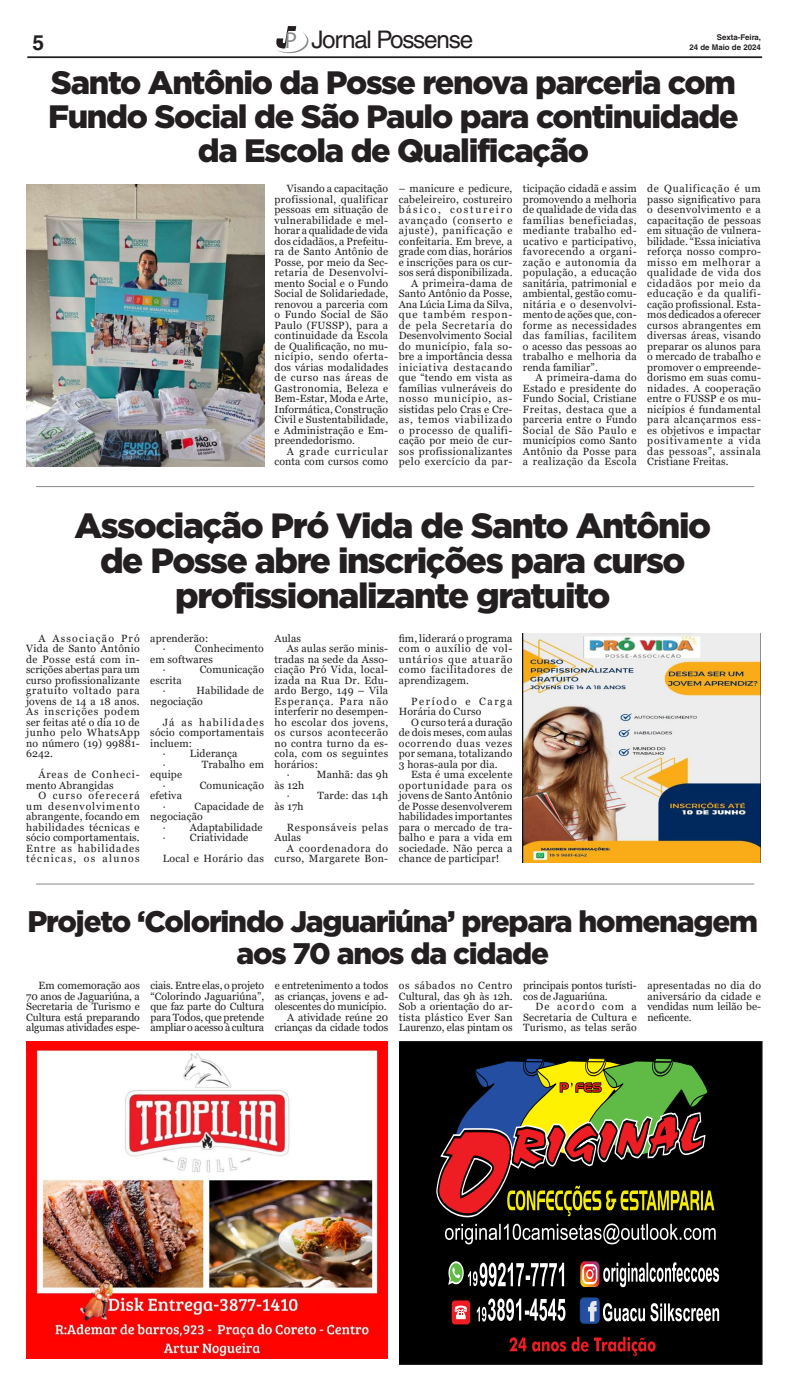
<style>
.page{position:relative;width:787px;height:1389px;background:#fff}
.page>*{position:absolute;margin:0;border:0;box-sizing:border-box;transform-origin:0 0}
.t1{font:900 35px/35px "Gotham";letter-spacing:-.04em;color:#231f20;text-align:center}
.t2{font:900 32.38px/34.1px "Gotham";letter-spacing:-.04em;color:#231f20;text-align:center}
.t3{font:900 29.75px/32.4px "Gotham";letter-spacing:-.04em;color:#231f20;text-align:center}
.t4{font:24.24px "Helvetica";letter-spacing:-.05em;color:#231f20}
.t5{font:700 21px "Helvetica LT Std";color:#231f20}
.t6{font:10.5px/10.5px "Georgia";letter-spacing:.015em;color:#231f20;text-align:justify}
.t7{font:10.5px/10.5px "Georgia";letter-spacing:-.01em;color:#231f20;text-align:right}
.t8{font:10.5px "Georgia";letter-spacing:.035em;color:#231f20}
.t9{font:10.5px/21px "Georgia";letter-spacing:.06em;color:#231f20}
.t10{font:10.5px "Georgia";letter-spacing:.04em;color:#231f20}
.t11{font:10.5px "Georgia";letter-spacing:.05em;color:#231f20}
.t12{font:10.5px "Georgia";letter-spacing:.085em;color:#231f20}
.t13{font:10.5px "Georgia";letter-spacing:.11em;color:#231f20}
.t14{font:10.5px "Georgia";letter-spacing:.065em;color:#231f20}
.t15{font:700 7.88px "Helvetica LT Std";color:#231f20}
.s1{font-family:"Myriad Pro";font-size:23.01px;color:#86888b}
</style>
<div class="page">
<hr style="left:27px;top:56px;width:734px;height:2px;background:#231f20">
<svg style="left:276px;top:26px;width:32px;height:27px"></svg>
<hr style="left:36px;top:486px;width:718px;height:1px;background:#86888b">
<hr style="left:36px;top:884px;width:718px;height:1px;background:#86888b">
<div style="left:399px;top:1042px;width:362px;height:322px;background:#000"></div>
<svg style="left:435px;top:1053px;width:280px;height:191px;background:#544426"></svg>
<svg style="left:476px;top:1299px;width:89px;height:23px"></svg>
<svg style="left:448px;top:1261px;width:116px;height:26px"></svg>
<svg style="left:580px;top:1261px;width:138px;height:26px"></svg>
<svg style="left:451px;top:1300px;width:19px;height:24px"></svg>
<svg style="left:580px;top:1298px;width:138px;height:25px;background:#464b54"></svg>
<svg style="left:509px;top:1337px;width:146px;height:19px;background:#49080a"></svg>
<img style="left:27px;top:1042px;width:361px;height:316px">
<img style="left:27px;top:184px;width:237px;height:282px">
<img style="left:522px;top:634px;width:238px;height:228px">
<h3 class="t5" style="left:32px;top:30px;width:13px">5</h3>
<h3 class="t4" style="left:285px;top:26px;width:190px"><span class="s1">P</span> Jornal Possense</h3>
<p class="t15" style="left:716px;top:33px;width:46px">Sexta-Feira,</p>
<p class="t15" style="left:689px;top:42px;width:73px">24 de Maio de 2024</p>
<h2 class="t2" style="left:48px;top:64px;width:692px">Santo Antônio da Posse renova parceria com<br>Fundo Social de São Paulo para continuidade da Escola de Qualificação</h2>
<p class="t6" style="left:274px;top:183px;width:115px;text-indent:12px">Visando a capacitação profissional, qualificar pessoas em situação de vulnerabilidade e mel&shy;horar a qualidade de vida dos cidadãos, a Prefeitu&shy;ra de Santo Antônio de Posse, por meio da Sec&shy;retaria de Desenvolvi&shy;mento Social e o Fundo Social de Solidariedade, renovou a parceria com o Fundo Social de São Paulo (FUSSP), para a continuidade da Escola de Qualificação, no mu&shy;nicípio, sendo oferta&shy;dos várias modalidades de curso nas áreas de Gastronomia, Beleza e Bem-Estar, Moda e Arte, Informática, Construção Civil e Sustentabilidade, e Administração e Em&shy;preendedorismo.</p>
<p class="t6" style="left:274px;top:446px;width:115px;text-align:right">A grade curricular conta com cursos como</p>
<p class="t6" style="left:398px;top:183px;width:115px;text-align:right">– manicure e pedicure, cabeleireiro, costureiro básico, costureiro avançado (conserto e ajuste), panificação e confeitaria. Em breve, a grade com dias, horários e inscrições para os cur&shy;sos será disponibilizada.<br>A primeira-dama de<br>Santo Antônio da Posse,<br>Ana Lúcia Lima da Silva, que também respon&shy;de pela Secretaria do<br>Desenvolvimento Social do município, fala so&shy;bre a importância dessa iniciativa destacando que “tendo em vista as famílias vulneráveis do nosso município, as&shy;sistidas pelo Cras e Cre&shy;as, temos viabilizado o processo de qualifi&shy;cação por meio de cur&shy;sos profissionalizantes pelo exercício da par-</p>
<p class="t6" style="left:522px;top:183px;width:115px">ticipação cidadã e assim promovendo a melhoria de qualidade de vida das famílias beneficiadas, mediante trabalho ed&shy;ucativo e participativo, favorecendo a organi&shy;zação e autonomia da população, a educação sanitária, patrimonial e ambiental, gestão comu&shy;nitária e o desenvolvi&shy;mento de ações que, con&shy;forme as necessidades das famílias, facilitem o acesso das pessoas ao trabalho e melhoria da renda familiar”.</p>
<p class="t6" style="left:647px;top:183px;width:115px">de Qualificação é um passo significativo para o desenvolvimento e a capacitação de pessoas em situação de vulnera&shy;bilidade. “Essa iniciativa reforça nosso compro&shy;misso em melhorar a qualidade de vida dos cidadãos por meio da educação e da qualifi&shy;cação profissional. Esta&shy;mos dedicados a oferecer cursos abrangentes em diversas áreas, visando preparar os alunos para o mercado de trabalho e promover o empreende&shy;dorismo em suas comu&shy;nidades. A cooperação entre o FUSSP e os mu&shy;nicípios é fundamental para alcançarmos ess&shy;es objetivos e impactar positivamente a vida das pessoas”, assinala Cristiane Freitas.</p>
<p class="t6" style="left:522px;top:372px;width:115px;text-indent:12px">A primeira-dama do Estado e presidente do Fundo Social, Cristiane Freitas, destaca que a parceria entre o Fundo Social de São Paulo e municípios como Santo Antônio da Posse para a realização da Escola</p>
<h1 class="t1" style="left:74px;top:507px;width:638px">Associação Pró Vida de Santo Antônio de Posse abre inscrições para curso profissionalizante gratuito</h1>
<p class="t6" style="left:26px;top:633px;width:115px;text-indent:12px">A Associação Pró Vida de Santo Antônio de Posse está com in&shy;scrições abertas para um curso profissionalizante gratuito voltado para jovens de 14 a 18 anos.<br>As inscrições podem ser feitas até o dia 10 de junho pelo WhatsApp no número (19) 99881- 6242.</p>
<p class="t6" style="left:26px;top:769px;width:115px;text-indent:12px">Áreas de Conheci&shy;mento Abrangidas</p>
<p class="t6" style="left:26px;top:790px;width:115px;text-indent:12px">O curso oferecerá um desenvolvimento abrangente, focando em habilidades técnicas e sócio comportamentais.<br>Entre as habilidades técnicas, os alunos</p>
<p class="t6" style="left:163px;top:633px;width:47px;text-indent:-12px">aprenderão: ·</p>
<p class="t6" style="left:195px;top:643px;width:71px">Conhecimento</p>
<p class="t6" style="left:150px;top:654px;width:64px">em softwares</p>
<p class="t6" style="left:163px;top:664px;width:4px">·</p>
<p class="t6" style="left:200px;top:664px;width:66px">Comunicação</p>
<p class="t6" style="left:150px;top:675px;width:33px;text-align:center">escrita ·</p>
<p class="t6" style="left:150px;top:685px;width:115px;text-indent:46px">Habilidade de negociação</p>
<p class="t13" style="left:163px;top:716px;width:103px">Já as habilidades</p>
<p class="t6" style="left:150px;top:727px;width:115px">sócio comportamentais</p>
<p class="t6" style="left:150px;top:738px;width:43px">incluem:</p>
<p class="t6" style="left:163px;top:748px;width:76px">· Liderança</p>
<p class="t6" style="left:163px;top:759px;width:4px">·</p>
<p class="t6" style="left:202px;top:759px;width:64px">Trabalho em</p>
<p class="t6" style="left:150px;top:769px;width:33px;text-align:center">equipe ·</p>
<p class="t6" style="left:200px;top:780px;width:66px">Comunicação</p>
<p class="t6" style="left:150px;top:790px;width:33px;text-align:center">efetiva ·</p>
<p class="t6" style="left:150px;top:801px;width:115px;text-indent:44px">Capacidade de negociação</p>
<p class="t6" style="left:163px;top:822px;width:101px">· Adaptabilidade · Criatividade</p>
<p class="t8" style="left:163px;top:852px;width:103px">Local e Horário das</p>
<p class="t6" style="left:274px;top:633px;width:28px">Aulas</p>
<p class="t6" style="left:287px;top:643px;width:103px">As aulas serão minis-</p>
<p class="t6" style="left:274px;top:654px;width:115px">tradas na sede da Asso-</p>
<p class="t6" style="left:274px;top:664px;width:115px">ciação Pró Vida, local-</p>
<p class="t6" style="left:274px;top:675px;width:115px">izada na Rua Dr. Edu-</p>
<p class="t6" style="left:274px;top:685px;width:115px">ardo Bergo, 149 – Vila</p>
<p class="t12" style="left:274px;top:695px;width:115px">Esperança. Para não</p>
<p class="t6" style="left:274px;top:706px;width:115px">interferir no desempen-</p>
<p class="t10" style="left:274px;top:716px;width:115px">ho escolar dos jovens,</p>
<p class="t11" style="left:274px;top:726px;width:115px">os cursos acontecerão</p>
<p class="t6" style="left:274px;top:738px;width:115px">no contra turno da es-</p>
<p class="t8" style="left:274px;top:747px;width:115px">cola, com os seguintes</p>
<p class="t6" style="left:274px;top:759px;width:45px">horários:</p>
<p class="t6" style="left:287px;top:769px;width:4px">·</p>
<p class="t6" style="left:317px;top:769px;width:73px">Manhã: das 9h</p>
<p class="t6" style="left:274px;top:780px;width:31px;text-align:center">às 12h ·</p>
<p class="t6" style="left:317px;top:790px;width:72px">Tarde: das 14h</p>
<p class="t9" style="left:287px;top:796px;width:103px;text-indent:-12px">às 17h<br>Responsáveis pelas</p>
<p class="t6" style="left:274px;top:832px;width:28px">Aulas</p>
<p class="t14" style="left:287px;top:842px;width:103px">A coordenadora do</p>
<p class="t8" style="left:274px;top:852px;width:115px">curso, Margarete Bon-</p>
<p class="t6" style="left:398px;top:633px;width:115px">fim, liderará o programa com o auxílio de vol&shy;untários que atuarão como facilitadores de aprendizagem.</p>
<p class="t6" style="left:398px;top:696px;width:115px;text-indent:12px">Período e Carga<br>Horária do Curso</p>
<p class="t6" style="left:398px;top:717px;width:115px;text-indent:12px">O curso terá a duração de dois meses, com aulas ocorrendo duas vezes por semana, totalizando 3 horas-aula por dia.</p>
<p class="t6" style="left:398px;top:769px;width:115px;text-indent:12px">Esta é uma excelente oportunidade para os jovens de Santo Antônio de Posse desenvolverem habilidades importantes para o mercado de tra&shy;balho e para a vida em sociedade. Não perca a chance de participar!</p>
<h3 class="t3" style="left:27px;top:904px;width:732px">Projeto ‘Colorindo Jaguariúna’ prepara homenagem aos 70 anos da cidade</h3>
<p class="t6" style="left:26px;top:980px;width:115px;text-indent:12px">Em comemoração aos 70 anos de Jaguariúna, a Secretaria de Turismo e Cultura está preparando algumas atividades espe-</p>
<p class="t6" style="left:150px;top:980px;width:115px">ciais. Entre elas, o projeto “Colorindo Jaguariúna”, que faz parte do Cultura para Todos, que pretende ampliar o acesso à cultura</p>
<p class="t7" style="left:274px;top:980px;width:115px">e entretenimento a todos as crianças, jovens e ad&shy;olescentes do município.<br>A atividade reúne 20 crianças da cidade todos</p>
<p class="t6" style="left:399px;top:980px;width:115px">os sábados no Centro Cultural, das 9h às 12h.<br>Sob a orientação do ar&shy;tista plástico Ever San Laurenzo, elas pintam os</p>
<p class="t7" style="left:523px;top:980px;width:115px;text-align:left">principais pontos turísti&shy;cos de Jaguariúna.</p>
<p class="t6" style="left:523px;top:1001px;width:115px;text-indent:12px">De acordo com a Secretaria de Cultura e Turismo, as telas serão</p>
<p class="t6" style="left:647px;top:980px;width:115px">apresentadas no dia do aniversário da cidade e vendidas num leilão be&shy;neficente.</p>
</div>
